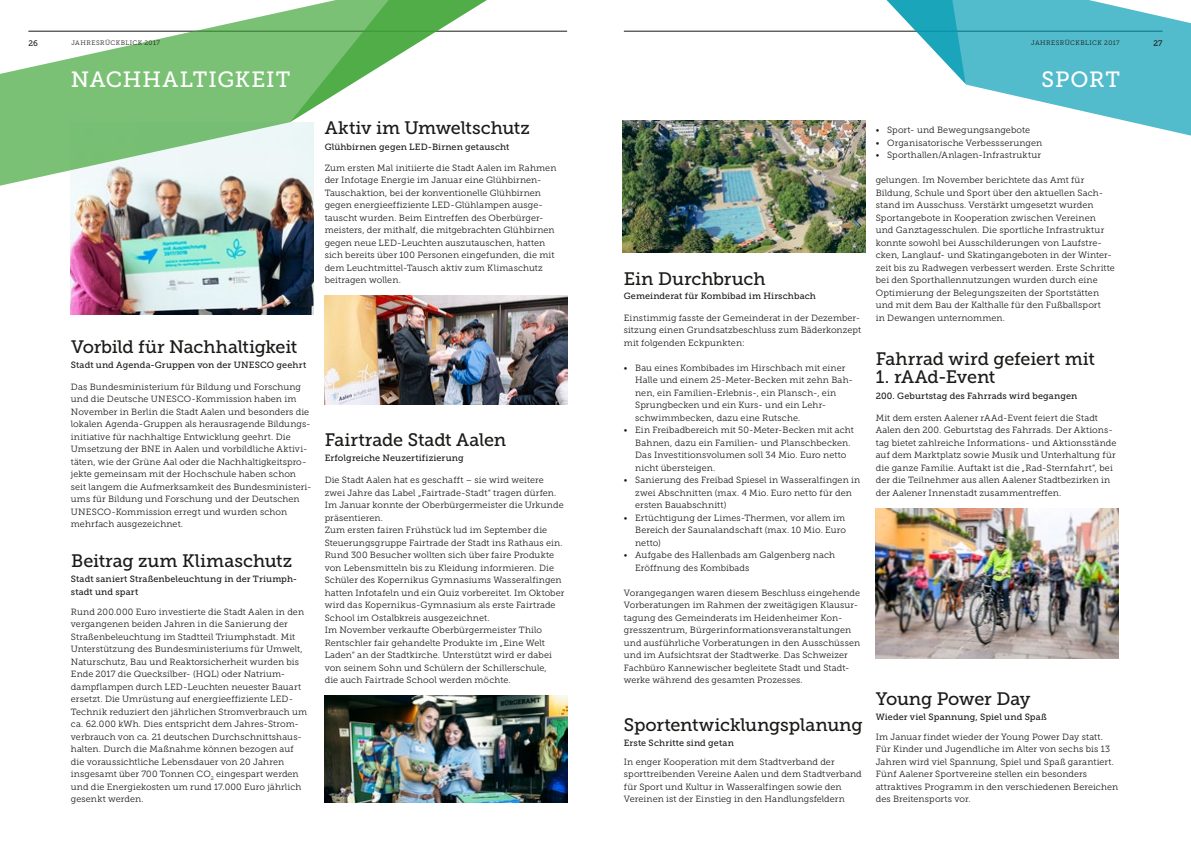
<style>
.page{position:relative;width:1191px;height:842px;background:#fff}
.page>*{position:absolute;margin:0;border:0;box-sizing:border-box;transform-origin:0 0}
.t1{font:22px "Museo Slab 500";letter-spacing:.035em;color:#fff}
.t2{font:18px "Museo Slab 500";letter-spacing:-.01em;color:#1a1a18}
.t3{font:9px/12.5px "Museo Slab 300";letter-spacing:.01em;color:#1a1a18}
.t4{font:9px/12.5px "Museo Slab 500";letter-spacing:.01em;color:#1a1a18}
.t5{font:8px "Museo Slab 500";color:#1a1a18}
.t6{font:6.5px "Museo Slab 300";letter-spacing:.065em;color:#1a1a18}
</style>
<div class="page">
<hr style="left:624px;top:31px;width:538px;height:1px;background:#1a1a18">
<svg style="left:831px;top:0;width:360px;height:144px;fill:#52bbcc"></svg>
<svg style="left:784px;top:0;width:181px;height:84px"></svg>
<img style="left:622px;top:121px;width:243px;height:131px">
<img style="left:875px;top:509px;width:243px;height:150px">
<img style="left:71px;top:197px;width:242px;height:118px">
<svg style="left:0;top:10px;width:314px;height:187px;fill:#7bc175"></svg>
<svg style="left:290px;top:0;width:355px;height:122px"></svg>
<img style="left:325px;top:296px;width:242px;height:108px">
<img style="left:325px;top:696px;width:242px;height:106px">
<p class="t5" style="left:28px;top:38px;width:11px">26</p>
<p class="t6" style="left:71px;top:39px;width:90px">JAHRESRÜCKBLICK 2017</p>
<p class="t5" style="left:1153px;top:38px;width:11px">27</p>
<p class="t6" style="left:1031px;top:39px;width:90px">JAHRESRÜCKBLICK 2017</p>
<h1 class="t1" style="left:71px;top:67px;width:221px">NACHHALTIGKEIT</h1>
<h2 class="t2" style="left:325px;top:118px;width:206px">Aktiv im Umweltschutz</h2>
<p class="t4" style="left:325px;top:141px;width:186px">Glühbirnen gegen LED-Birnen getauscht</p>
<p class="t3" style="left:325px;top:161px;width:233px">Zum ersten Mal initiierte die Stadt Aalen im Rahmen der Infotage Energie im Januar eine Glühbirnen-Tauschaktion, bei der konventionelle Glühbirnen gegen energieeffiziente LED-Glühlampen ausge&shy;tauscht wurden. Beim Eintreffen des Oberbürger&shy;meisters, der mithalf, die mitgebrachten Glühbirnen gegen neue LED-Leuchten auszutauschen, hatten sich bereits über 100 Personen eingefunden, die mit dem Leuchtmittel-Tausch aktiv zum Klimaschutz beitragen wollen.</p>
<h2 class="t2" style="left:71px;top:337px;width:228px">Vorbild für Nachhaltigkeit</h2>
<p class="t4" style="left:71px;top:359px;width:237px">Stadt und Agenda-Gruppen von der UNESCO geehrt</p>
<p class="t3" style="left:71px;top:380px;width:242px">Das Bundesministerium für Bildung und Forschung und die Deutsche UNESCO-Kommission haben im November in Berlin die Stadt Aalen und besonders die lokalen Agenda-Gruppen als herausragende Bildungs&shy;initiative für nachhaltige Entwicklung geehrt. Die Umsetzung der BNE in Aalen und vorbildliche Aktivi&shy;täten, wie der Grüne Aal oder die Nachhaltigkeitspro&shy;jekte gemeinsam mit der Hochschule haben schon seit langem die Aufmerksamkeit des Bundesministeri&shy;ums für Bildung und Forschung und der Deutschen UNESCO-Kommission erregt und wurden schon mehrfach ausgezeichnet.</p>
<h2 class="t2" style="left:71px;top:551px;width:223px">Beitrag zum Klimaschutz</h2>
<p class="t4" style="left:71px;top:573px;width:228px">Stadt saniert Straßenbeleuchtung in der Triumph&shy;stadt und spart</p>
<p class="t3" style="left:71px;top:605px;width:238px">Rund 200.000 Euro investierte die Stadt Aalen in den vergangenen beiden Jahren in die Sanierung der Straßenbeleuchtung im Stadtteil Triumphstadt. Mit Unterstützung des Bundesministeriums für Umwelt, Naturschutz, Bau und Reaktorsicherheit wurden bis Ende 2017 die Quecksilber- (HQL) oder Natrium&shy;dampflampen durch LED-Leuchten neuester Bauart ersetzt. Die Umrüstung auf energieeffiziente LED-Technik reduziert den jährlichen Stromverbrauch um ca. 62.000 kWh. Dies entspricht dem Jahres-Strom&shy;verbrauch von ca. 21 deutschen Durchschnittshaus&shy;halten. Durch die Maßnahme können bezogen auf die voraussichtliche Lebensdauer von 20 Jahren insgesamt über 700 Tonnen CO<sub>2</sub> eingespart werden und die Energiekosten um rund 17.000 Euro jährlich gesenkt werden.</p>
<h2 class="t2" style="left:325px;top:430px;width:183px">Fairtrade Stadt Aalen</h2>
<p class="t4" style="left:325px;top:452px;width:141px">Erfolgreiche Neuzertifizierung</p>
<p class="t3" style="left:325px;top:474px;width:241px">Die Stadt Aalen hat es geschafft – sie wird weitere zwei Jahre das Label „Fairtrade-Stadt“ tragen dürfen.<br>Im Januar konnte der Oberbürgermeister die Urkunde präsentieren.<br>Zum ersten fairen Frühstück lud im September die Steuerungsgruppe Fairtrade der Stadt ins Rathaus ein.<br>Rund 300 Besucher wollten sich über faire Produkte von Lebensmitteln bis zu Kleidung informieren. Die Schüler des Kopernikus Gymnasiums Wasseralfingen hatten Infotafeln und ein Quiz vorbereitet. Im Oktober wird das Kopernikus-Gymnasium als erste Fairtrade School im Ostalbkreis ausgezeichnet.<br>Im November verkaufte Oberbürgermeister Thilo Rentschler fair gehandelte Produkte im „Eine Welt Laden“ an der Stadtkirche. Unterstützt wird er dabei von seinem Sohn und Schülern der Schillerschule,<br>die auch Fairtrade School werden möchte.</p>
<h1 class="t1" style="left:1041px;top:67px;width:80px">SPORT</h1>
<h2 class="t2" style="left:624px;top:269px;width:143px">Ein Durchbruch</h2>
<p class="t4" style="left:624px;top:290px;width:194px">Gemeinderat für Kombibad im Hirschbach</p>
<p class="t3" style="left:624px;top:311px;width:239px;text-align:justify">Einstimmig fasste der Gemeinderat in der Dezember&shy;sitzung einen Grundsatzbeschluss zum Bäderkonzept mit folgenden Eckpunkten:</p>
<p class="t3" style="left:635px;top:361px;width:219px;text-indent:-11px">• Bau eines Kombibades im Hirschbach mit einer Halle und einem 25-Meter-Becken mit zehn Bah&shy;nen, ein Familien-Erlebnis-, ein Plansch-, ein Sprungbecken und ein Kurs- und ein Lehr&shy;schwimmbecken, dazu eine Rutsche.</p>
<p class="t3" style="left:635px;top:424px;width:220px;text-indent:-11px">• Ein Freibadbereich mit 50-Meter-Becken mit acht Bahnen, dazu ein Familien- und Planschbecken.<br>Das Investitionsvolumen soll 34 Mio. Euro netto nicht übersteigen.</p>
<p class="t3" style="left:635px;top:474px;width:226px;text-indent:-11px">• Sanierung des Freibad Spiesel in Wasseralfingen in zwei Abschnitten (max. 4 Mio. Euro netto für den ersten Bauabschnitt)</p>
<p class="t3" style="left:635px;top:511px;width:212px;text-align:justify;text-indent:-11px">• Ertüchtigung der Limes-Thermen, vor allem im Bereich der Saunalandschaft (max. 10 Mio. Euro netto)</p>
<p class="t3" style="left:635px;top:549px;width:201px;text-indent:-11px">• Aufgabe des Hallenbads am Galgenberg nach<br>Eröffnung des Kombibads</p>
<p class="t3" style="left:624px;top:586px;width:238px">Vorangegangen waren diesem Beschluss eingehende Vorberatungen im Rahmen der zweitägigen Klausur&shy;tagung des Gemeinderats im Heidenheimer Kon&shy;gresszentrum, Bürgerinformationsveranstaltungen und ausführliche Vorberatungen in den Ausschüssen und im Aufsichtsrat der Stadtwerke. Das Schweizer Fachbüro Kannewischer begleitete Stadt und Stadt&shy;werke während des gesamten Prozesses.</p>
<h2 class="t2" style="left:624px;top:715px;width:240px">Sportentwicklungsplanung</h2>
<p class="t4" style="left:624px;top:737px;width:111px">Erste Schritte sind getan</p>
<p class="t3" style="left:624px;top:755px;width:239px">In enger Kooperation mit dem Stadtverband der sporttreibenden Vereine Aalen und dem Stadtverband für Sport und Kultur in Wasseralfingen sowie den Vereinen ist der Einstieg in den Handlungsfeldern</p>
<p class="t3" style="left:875px;top:124px;width:156px">• Sport- und Bewegungsangebote</p>
<p class="t3" style="left:875px;top:136px;width:168px">• Organisatorische Verbessserungen</p>
<p class="t3" style="left:875px;top:149px;width:167px">• Sporthallen/Anlagen-Infrastruktur</p>
<p class="t3" style="left:875px;top:174px;width:241px">gelungen. Im November berichtete das Amt für Bildung, Schule und Sport über den aktuellen Sach&shy;stand im Ausschuss. Verstärkt umgesetzt wurden Sportangebote in Kooperation zwischen Vereinen und Ganztagesschulen. Die sportliche Infrastruktur konnte sowohl bei Ausschilderungen von Laufstre&shy;cken, Langlauf- und Skatingangeboten in der Winter&shy;zeit bis zu Radwegen verbessert werden. Erste Schritte bei den Sporthallennutzungen wurden durch eine Optimierung der Belegungszeiten der Sportstätten und mit dem Bau der Kalthalle für den Fußballsport<br>in Dewangen unternommen.</p>
<h2 class="t2" style="left:875px;top:349px;width:221px">Fahrrad wird gefeiert mit</h2>
<h2 class="t2" style="left:875px;top:367px;width:121px">1. rAAd-Event</h2>
<p class="t4" style="left:875px;top:389px;width:203px">200. Geburtstag des Fahrrads wird begangen</p>
<p class="t3" style="left:875px;top:411px;width:242px">Mit dem ersten Aalener rAAd-Event feiert die Stadt Aalen den 200. Geburtstag des Fahrrads. Der Aktions&shy;tag bietet zahlreiche Informations- und Aktionsstände auf dem Marktplatz sowie Musik und Unterhaltung für die ganze Familie. Auftakt ist die „Rad-Sternfahrt“, bei der die Teilnehmer aus allen Aalener Stadtbezirken in der Aalener Innenstadt zusammentreffen.</p>
<h2 class="t2" style="left:875px;top:688px;width:156px">Young Power Day</h2>
<p class="t4" style="left:875px;top:710px;width:172px">Wieder viel Spannung, Spiel und Spaß</p>
<p class="t3" style="left:875px;top:730px;width:244px">Im Januar findet wieder der Young Power Day statt.<br>Für Kinder und Jugendliche im Alter von sechs bis 13<br>Jahren wird viel Spannung, Spiel und Spaß garantiert.<br>Fünf Aalener Sportvereine stellen ein besonders attraktives Programm in den verschiedenen Bereichen des Breitensports vor.</p>
</div>
